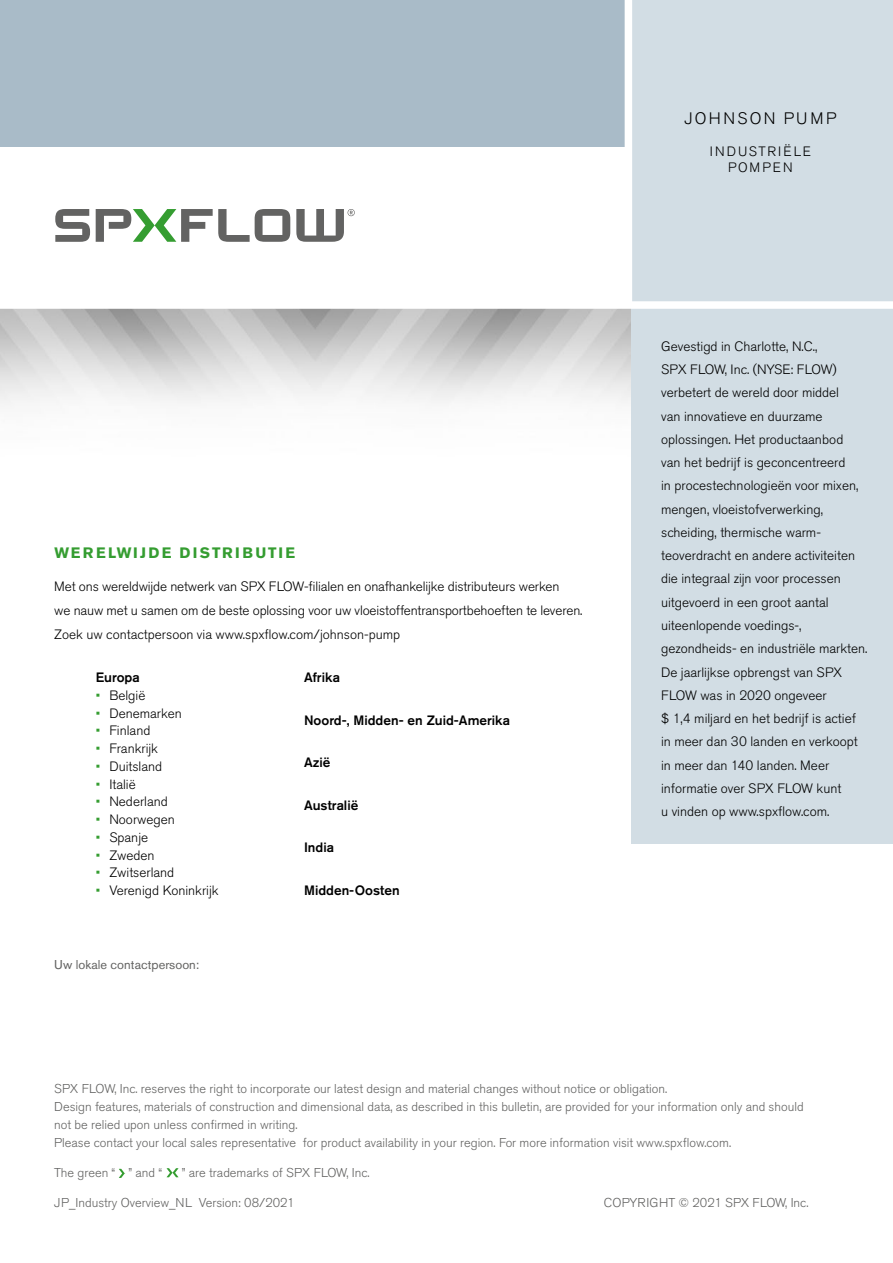
<style>
.page{position:relative;width:893px;height:1263px;background:#fff}
.page>*{position:absolute;margin:0;border:0;box-sizing:border-box;transform-origin:0 0}
.Front_Cover_Page_Sub{font:300 16.5px "Akzidenz Grotesk Pro";letter-spacing:.14em;color:#000}
.Headline__Large__All{font:700 15px "Akzidenz Grotesk Pro";letter-spacing:.16em;color:#359d31}
.Boxed_Body_Copy{font:300 13.5px/23.2px "Akzidenz Grotesk Pro";color:#000}
.t1{font:500 13.5px "Akzidenz Grotesk Pro";color:#000}
.Front_Cover_Page_Sub-2{font:300 13.5px/16.2px "Akzidenz Grotesk Pro";letter-spacing:.14em;color:#000;text-align:center}
.Back_Cover_Contact_I{font:300 12.75px/18px "Akzidenz Grotesk Pro";color:#636362}
.Legal_Disclaimer{font:300 12.75px "Akzidenz Grotesk Pro";color:#636362}
.Address{font:12.75px "Akzidenz Grotesk Pro";color:#636362}
.s1{color:#359d31}
</style>
<div class="page">
<div style="left:0;top:0;width:630px;height:146px;background:#a9bbc8"></div>
<div style="left:631px;top:0;width:262px;height:844px;background:#d2dde4"></div>
<div style="left:0;top:301px;width:893px;height:8px;background:#fff"></div>
<div style="left:625px;top:0;width:7px;height:306px;background:#fff"></div>
<svg style="left:167px;top:1168px;width:11px;height:9px"></svg>
<svg style="left:119px;top:1169px;width:6px;height:9px"></svg>
<svg style="left:55px;top:209px;width:300px;height:33px"></svg>
<p class="Headline__Large__All" style="left:54px;top:543px;width:242px">WERELWIJDE DISTRIBUTIE</p>
<p class="Boxed_Body_Copy" style="left:54px;top:574px;width:530px;line-height:24px">Met ons wereldwijde netwerk van SPX FLOW-filialen en onafhankelijke distributeurs werken<br>we nauw met u samen om de beste oplossing voor uw vloeistoffentransportbehoeften te leveren.<br>Zoek uw contactpersoon via www.spxflow.com/johnson-pump</p>
<p class="t1" style="left:96px;top:668px;width:45px">Europa</p>
<p class="Boxed_Body_Copy" style="left:96px;top:683px;width:51px"><span class="s1">•</span> België</p>
<p class="Boxed_Body_Copy" style="left:96px;top:701px;width:88px"><span class="s1">•</span> Denemarken</p>
<p class="Boxed_Body_Copy" style="left:96px;top:719px;width:56px"><span class="s1">•</span> Finland</p>
<p class="Boxed_Body_Copy" style="left:96px;top:737px;width:64px"><span class="s1">•</span> Frankrijk</p>
<p class="Boxed_Body_Copy" style="left:96px;top:754px;width:68px"><span class="s1">•</span> Duitsland</p>
<p class="Boxed_Body_Copy" style="left:96px;top:772px;width:41px"><span class="s1">•</span> Italië</p>
<p class="Boxed_Body_Copy" style="left:96px;top:790px;width:74px"><span class="s1">•</span> Nederland</p>
<p class="Boxed_Body_Copy" style="left:96px;top:808px;width:81px"><span class="s1">•</span> Noorwegen</p>
<p class="Boxed_Body_Copy" style="left:96px;top:825px;width:54px"><span class="s1">•</span> Spanje</p>
<p class="Boxed_Body_Copy" style="left:96px;top:843px;width:60px"><span class="s1">•</span> Zweden</p>
<p class="Boxed_Body_Copy" style="left:96px;top:861px;width:80px"><span class="s1">•</span> Zwitserland</p>
<p class="Boxed_Body_Copy" style="left:96px;top:879px;width:124px"><span class="s1">•</span> Verenigd Koninkrijk</p>
<p class="t1" style="left:304px;top:668px;width:38px">Afrika</p>
<p class="t1" style="left:304px;top:711px;width:208px">Noord-, Midden- en Zuid-Amerika</p>
<p class="t1" style="left:304px;top:754px;width:28px">Azië</p>
<p class="t1" style="left:304px;top:796px;width:56px">Australië</p>
<p class="t1" style="left:304px;top:839px;width:32px">India</p>
<p class="t1" style="left:304px;top:881px;width:97px">Midden-Oosten</p>
<p class="Address" style="left:54px;top:956px;width:147px">Uw lokale contactpersoon:</p>
<p class="Front_Cover_Page_Sub" style="left:684px;top:107px;width:154px">JOHNSON PUMP</p>
<p class="Front_Cover_Page_Sub-2" style="left:710px;top:143px;width:103px">INDUSTRIËLE<br>POMPEN</p>
<p class="Boxed_Body_Copy" style="left:661px;top:335px;width:208px">Gevestigd in Charlotte, N.C.,<br>SPX FLOW, Inc. (NYSE: FLOW) verbetert de wereld door middel<br>van innovatieve en duurzame oplossingen. Het productaanbod<br>van het bedrijf is geconcentreerd<br>in procestechnologieën voor mixen, mengen, vloeistofverwerking, scheiding, thermische warm&shy;teoverdracht en andere activiteiten die integraal zijn voor processen uitgevoerd in een groot aantal uiteenlopende voedings-, gezondheids- en industriële markten.<br>De jaarlijkse opbrengst van SPX<br>FLOW was in 2020 ongeveer<br>$ 1,4 miljard en het bedrijf is actief in meer dan 30 landen en verkoopt in meer dan 140 landen. Meer informatie over SPX FLOW kunt<br>u vinden op www.spxflow.com.</p>
<p class="Legal_Disclaimer" style="left:54px;top:1080px;width:614px">SPX FLOW, Inc. reserves the right to incorporate our latest design and material changes without notice or obligation.</p>
<p class="Back_Cover_Contact_I" style="left:54px;top:1097px;width:751px">Design features, materials of construction and dimensional data, as described in this bulletin, are provided for your information only and should not be relied upon unless confirmed in writing.<br>Please contact your local sales representative for product availability in your region. For more information visit www.spxflow.com.</p>
<p class="Back_Cover_Contact_I" style="left:54px;top:1163px;width:109px">The green “ ” and “</p>
<p class="Back_Cover_Contact_I" style="left:182px;top:1163px;width:189px">” are trademarks of SPX FLOW, Inc.</p>
<p class="Legal_Disclaimer" style="left:54px;top:1194px;width:242px">JP_Industry Overview_NL Version: 08/2021</p>
<p class="Legal_Disclaimer" style="left:604px;top:1194px;width:206px">COPYRIGHT © 2021 SPX FLOW, Inc.</p>
</div>
